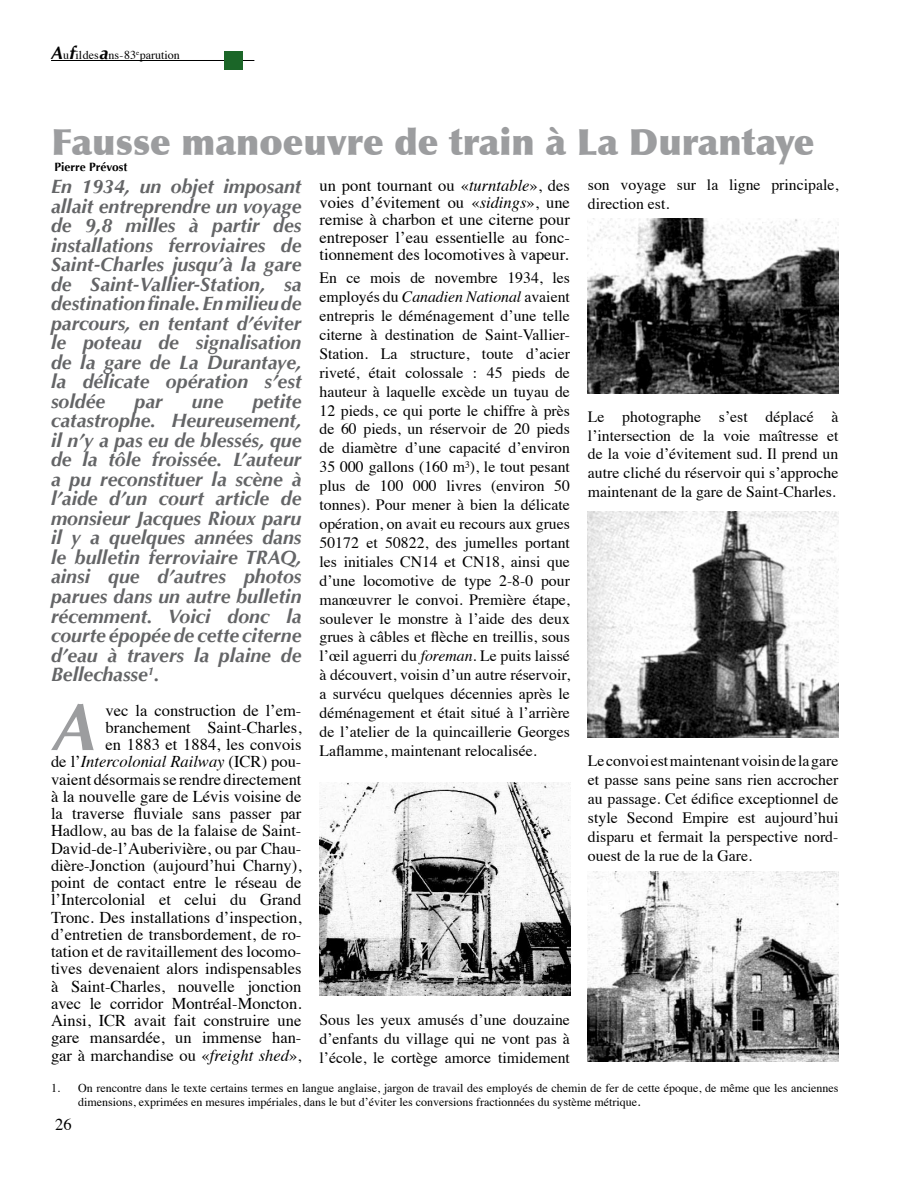
<style>
.page{position:relative;width:915px;height:1191px;background:#fff}
.page>*{position:absolute;margin:0;border:0;box-sizing:border-box;transform-origin:0 0}
.t1{font:italic 700 67.2px "Optima";color:#9c9d9f}
.t2{font:900 36px "Optima";color:#9c9d9f}
.t3{font:italic 700 19.5px/19.5px "Optima";color:#646567;text-align:justify}
.t4{font:16.5px/17.2px "Times";color:#000;text-align:right}
.t5{font:15.75px/18.9px "Times";color:#000;text-align:justify}
.t6{font:12px/13.5px "Times";color:#000}
.t7{font:700 12px "Optima";color:#000}
.s1{font-family:"Optima";font-weight:700;font-style:italic;font-size:18px}
.s2{font-style:italic}
.s3{font-size:13.5px}
</style>
<div class="page">
<hr style="left:51px;top:60px;width:203px;height:1px;background:#000">
<div style="left:224px;top:51px;width:18px;height:19px;background:#1b6628"></div>
<img style="left:319px;top:782px;width:251px;height:213px">
<img style="left:587px;top:218px;width:251px;height:175px">
<img style="left:587px;top:512px;width:251px;height:225px">
<img style="left:587px;top:871px;width:251px;height:191px">
<p class="t6" style="left:51px;top:47px;width:130px"><span class="s1">A</span>u <span class="s1">f</span>il des <span class="s1">a</span>ns - 83<sup>e</sup> parution</p>
<h2 class="t2" style="left:51px;top:120px;width:764px">Fausse manoeuvre de train à La Durantaye</h2>
<p class="t7" style="left:54px;top:160px;width:75px">Pierre Prévost</p>
<p class="t3" style="left:51px;top:177px;width:252px">En 1934, un objet imposant allait entreprendre un voyage de 9,8 milles à partir des installations ferroviaires de Saint-Charles jusqu’à la gare de Saint-Vallier-Station, sa destination finale. En milieu de parcours, en tentant d’éviter le poteau de signalisation de la gare de La Durantaye, la délicate opération s’est soldée</p>
<p class="t3" style="left:51px;top:391px;width:252px;text-indent:201px">petite catastrophe. Heureusement, il n’y a pas eu de blessés, que de la tôle froissée. L’auteur a pu reconstituer la scène à l’aide d’un court article de monsieur Jacques Rioux paru il y a quelques années dans le bulletin ferroviaire TRAQ, ainsi que d’autres photos parues dans un autre bulletin récemment. Voici donc la courte épopée de cette citerne d’eau à travers la plaine de Bellechasse<sup>1</sup>.</p>
<h1 class="t1" style="left:52px;top:687px;width:46px">A</h1>
<p class="t3" style="left:134px;top:391px;width:30px">par</p>
<p class="t3" style="left:192px;top:391px;width:33px">une</p>
<p class="t4" style="left:51px;top:700px;width:252px">vec la construction de l’em&shy;branchement Saint-Charles,<br>en 1883 et 1884, les convois<br>de l’<span class="s2">Intercolonial Railway</span> (ICR) pou&shy;vaient désormais se rendre directement à la nouvelle gare de Lévis voisine de la traverse fluviale sans passer par Hadlow, au bas de la falaise de Saint-David-de-l’Auberivière, ou par Chau&shy;dière-Jonction (aujourd’hui Charny), point de contact entre le réseau de l’Intercolonial et celui du Grand Tronc. Des installations d’inspection, d’entretien de transbordement, de ro&shy;tation et de ravitaillement des locomo&shy;tives devenaient alors indispensables à Saint-Charles, nouvelle jonction avec le corridor Montréal-Moncton.<br>Ainsi, ICR avait fait construire une gare mansardée, un immense han&shy;gar à marchandise ou «<span class="s2">freight shed</span>»,</p>
<p class="t4" style="left:319px;top:175px;width:252px;text-align:justify">un pont tournant ou «<span class="s2">turntable</span>», des voies d’évitement ou «<span class="s2">sidings</span>», une remise à charbon et une citerne pour entreposer l’eau essentielle au fonc&shy;tionnement des locomotives à vapeur.</p>
<p class="t5" style="left:319px;top:267px;width:252px">En ce mois de novembre 1934, les employés du <span class="s2">Canadien National</span> avaient entrepris le déménagement d’une telle citerne à destination de Saint-Vallier-Station. La structure, toute d’acier riveté, était colossale : 45 pieds de hauteur à laquelle excède un tuyau de 12 pieds, ce qui porte le chiffre à près de 60 pieds, un réservoir de 20 pieds de diamètre d’une capacité d’environ 35 000 gallons (160 m³), le tout pesant plus de 100 000 livres (environ 50 tonnes). Pour mener à bien la délicate opération, on avait eu recours aux grues 50172 et 50822, des jumelles portant les initiales CN14 et CN18, ainsi que d’une locomotive de type 2-8-0 pour manœuvrer le convoi. Première étape, soulever le monstre à l’aide des deux grues à câbles et flèche en treillis, sous l’œil aguerri du <span class="s2">foreman</span>. Le puits laissé à découvert, voisin d’un autre réservoir, a survécu quelques décennies après le déménagement et était situé à l’arrière de l’atelier de la quincaillerie Georges Laflamme, maintenant relocalisée.</p>
<p class="t5" style="left:319px;top:1008px;width:252px">Sous les yeux amusés d’une douzaine d’enfants du village qui ne vont pas à l’école, le cortège amorce timidement</p>
<p class="t5" style="left:587px;top:174px;width:252px">son voyage sur la ligne principale, direction est.</p>
<p class="t5" style="left:587px;top:405px;width:252px">Le photographe s’est déplacé à l’intersection de la voie maîtresse et de la voie d’évitement sud. Il prend un autre cliché du réservoir qui s’approche maintenant de la gare de Saint-Charles.</p>
<p class="t5" style="left:587px;top:750px;width:252px">Le convoi est maintenant voisin de la gare et passe sans peine sans rien accrocher au passage. Cet édifice exceptionnel de style Second Empire est aujourd’hui disparu et fermait la perspective nord&shy;ouest de la rue de la Gare.</p>
<p class="t6" style="left:78px;top:1080px;width:761px;text-indent:-27px">1. On rencontre dans le texte certains termes en langue anglaise, jargon de travail des employés de chemin de fer de cette époque, de même que les anciennes dimensions, exprimées en mesures impériales, dans le but d’éviter les conversions fractionnées du système métrique<span class="s3">.</span></p>
<p class="t4" style="left:55px;top:1114px;width:18px">26</p>
</div>
